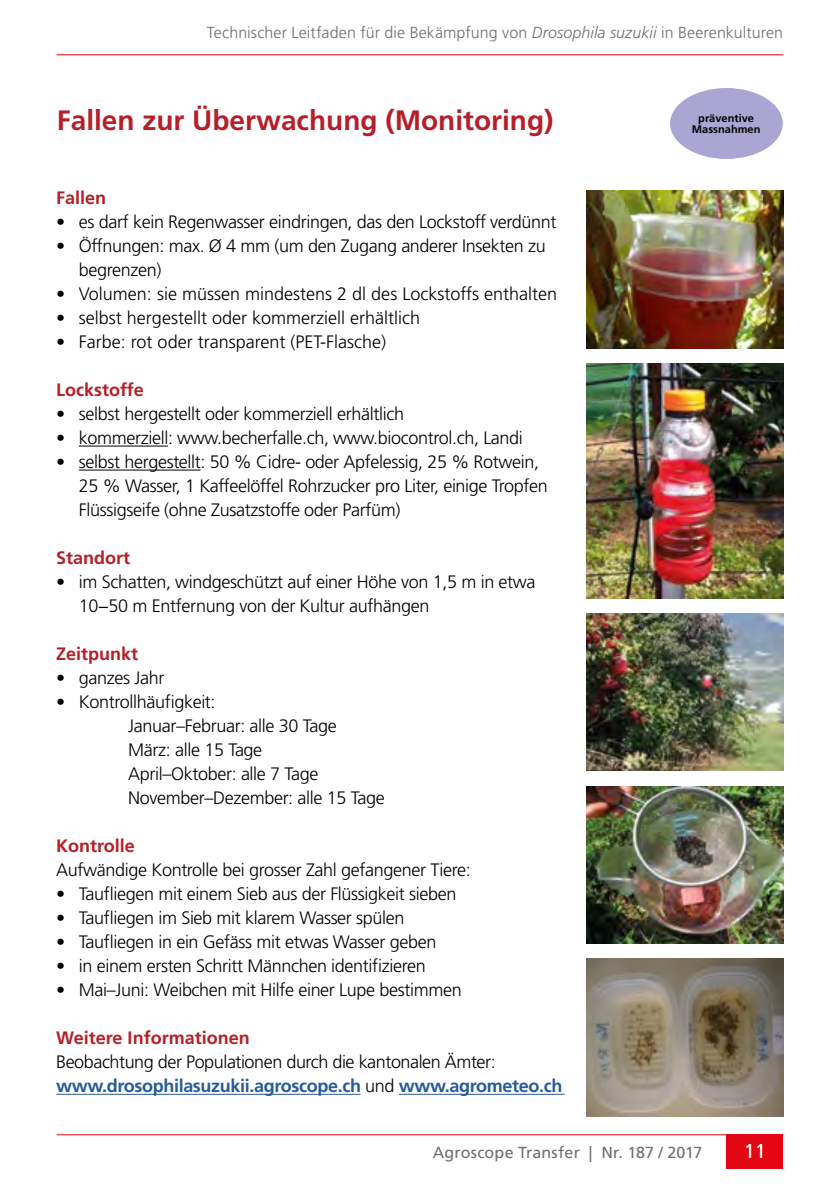
<style>
.page{position:relative;width:840px;height:1191px;background:#fff}
.page>*{position:absolute;margin:0;border:0;box-sizing:border-box;transform-origin:0 0}
.t1{font:700 28px "Frutiger LT Std";color:#b61f29}
.t2{font:20px "Frutiger LT Std";color:#fff}
.t3{font:300 18px/24px "Frutiger LT Std";letter-spacing:-.02em;color:#000}
.t4{font:300 18px "Frutiger LT Std";color:#000}
.t5{font:700 18px "Frutiger LT Std";color:#b61f29}
.t6{font:300 16px "Frutiger LT Std";letter-spacing:.005em;color:#706f6f}
.t7{font:16px "Frutiger LT Std";letter-spacing:.01em;color:#706f6f}
.t8{font:700 11px/11px "Frutiger LT Std";color:#000;text-align:center}
.s1{font-style:italic}
.s2{font-family:"Frutiger LT";font-weight:700}
.s3{font-weight:700;color:#275b9b}
</style>
<div class="page">
<hr style="left:57px;top:54px;width:725px;height:1px;background:#e30613">
<hr style="left:57px;top:1134px;width:725px;height:1px;background:#e30613">
<div style="left:726px;top:1134px;width:56px;height:34px;background:#e30613"></div>
<img style="left:586px;top:190px;width:196px;height:158px">
<img style="left:586px;top:613px;width:196px;height:158px">
<img style="left:586px;top:786px;width:196px;height:157px">
<img style="left:586px;top:958px;width:196px;height:158px">
<img style="left:586px;top:363px;width:196px;height:235px">
<hr style="left:79px;top:445px;width:89px;height:1px;background:#000">
<hr style="left:79px;top:469px;width:121px;height:1px;background:#000">
<hr style="left:56px;top:1093px;width:304px;height:1px;background:#275b9b">
<hr style="left:398px;top:1093px;width:166px;height:1px;background:#275b9b">
<div style="left:669px;top:87px;width:113px;height:72px;background:#aaa5d2;border-radius:50%"></div>
<p class="t6" style="left:207px;top:23px;width:577px">Technischer Leitfaden für die Bekämpfung von <span class="s1">Drosophila suzukii</span> in Beerenkulturen</p>
<h1 class="t1" style="left:57px;top:104px;width:498px">Fallen zur Überwachung (Monitoring)</h1>
<p class="t5" style="left:56px;top:187px;width:52px">Fallen</p>
<p class="t3" style="left:56px;top:210px;width:501px"><span class="s2">•</span> es darf kein Regenwasser eindringen, das den Lockstoff verdünnt</p>
<p class="t3" style="left:79px;top:234px;width:468px;text-indent:-23px"><span class="s2">•</span> Öffnungen: max. Ø 4 mm (um den Zugang anderer Insekten zu begrenzen)</p>
<p class="t4" style="left:56px;top:284px;width:502px"><span class="s2">•</span> Volumen: sie müssen mindestens 2 dl des Lockstoffs enthalten</p>
<p class="t4" style="left:56px;top:308px;width:365px"><span class="s2">•</span> selbst hergestellt oder kommerziell erhältlich</p>
<p class="t4" style="left:56px;top:332px;width:331px"><span class="s2">•</span> Farbe: rot oder transparent (PET-Flasche)</p>
<p class="t5" style="left:56px;top:379px;width:89px">Lockstoffe</p>
<p class="t3" style="left:56px;top:402px;width:349px"><span class="s2">•</span> selbst hergestellt oder kommerziell erhältlich</p>
<p class="t3" style="left:56px;top:426px;width:468px"><span class="s2">•</span> kommerziell: www.becherfalle.ch, www.biocontrol.ch, Landi</p>
<p class="t3" style="left:79px;top:450px;width:470px;text-indent:-23px"><span class="s2">•</span> selbst hergestellt: 50 % Cidre- oder Apfelessig, 25 % Rotwein,<br>25 % Wasser, 1 Kaffeelöffel Rohrzucker pro Liter, einige Tropfen<br>Flüssigseife (ohne Zusatzstoffe oder Parfüm)</p>
<p class="t5" style="left:56px;top:547px;width:76px">Standort</p>
<p class="t3" style="left:79px;top:570px;width:458px;text-indent:-23px"><span class="s2">•</span> im Schatten, windgeschützt auf einer Höhe von 1,5 m in etwa<br>10−50 m Entfernung von der Kultur aufhängen</p>
<p class="t5" style="left:56px;top:643px;width:84px">Zeitpunkt</p>
<p class="t3" style="left:56px;top:666px;width:110px"><span class="s2">•</span> ganzes Jahr</p>
<p class="t3" style="left:128px;top:690px;width:258px;text-indent:-72px"><span class="s2">•</span> Kontrollhäufigkeit:<br>Januar–Februar: alle 30 Tage<br>März: alle 15 Tage<br>April–Oktober: alle 7 Tage<br>November–Dezember: alle 15 Tage</p>
<p class="t5" style="left:56px;top:835px;width:80px">Kontrolle</p>
<p class="t3" style="left:56px;top:858px;width:416px">Aufwändige Kontrolle bei grosser Zahl gefangener Tiere:</p>
<p class="t3" style="left:56px;top:882px;width:401px"><span class="s2">•</span> Taufliegen mit einem Sieb aus der Flüssigkeit sieben</p>
<p class="t3" style="left:56px;top:906px;width:349px"><span class="s2">•</span> Taufliegen im Sieb mit klarem Wasser spülen</p>
<p class="t3" style="left:56px;top:930px;width:381px"><span class="s2">•</span> Taufliegen in ein Gefäss mit etwas Wasser geben</p>
<p class="t3" style="left:56px;top:954px;width:371px"><span class="s2">•</span> in einem ersten Schritt Männchen identifizieren</p>
<p class="t3" style="left:56px;top:978px;width:407px"><span class="s2">•</span> Mai–Juni: Weibchen mit Hilfe einer Lupe bestimmen</p>
<p class="t5" style="left:56px;top:1027px;width:195px">Weitere Informationen</p>
<p class="t3" style="left:56px;top:1050px;width:507px">Beobachtung der Populationen durch die kantonalen Ämter: <span class="s3">www.drosophilasuzukii.agroscope.ch</span> und <span class="s3">www.agrometeo.ch</span></p>
<p class="t8" style="left:691px;top:113px;width:70px">präventive<br>Massnahmen</p>
<p class="t7" style="left:432px;top:1143px;width:271px">Agroscope Transfer | Nr. 187 / 2017</p>
<p class="t2" style="left:743px;top:1139px;width:24px">11</p>
</div>
